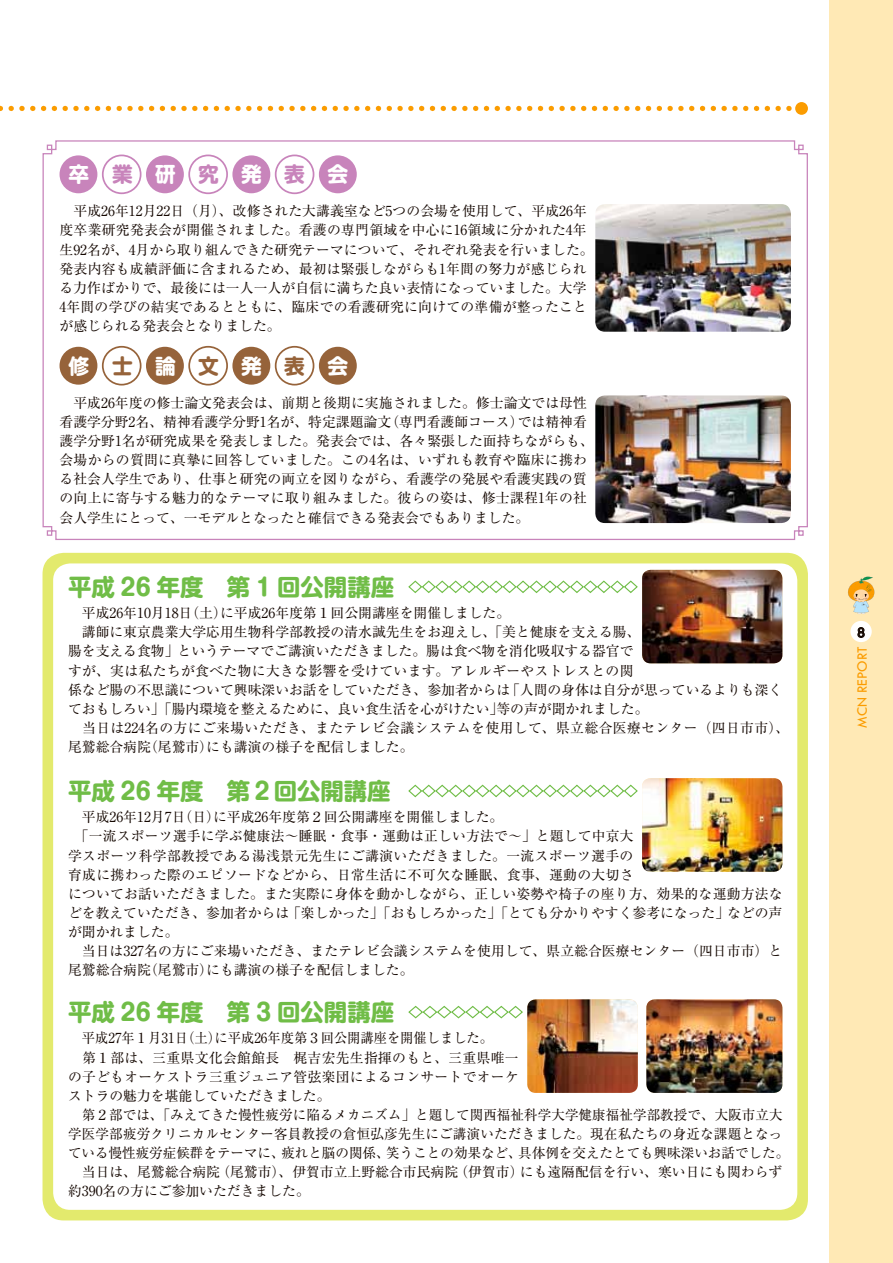
<style>
.page{position:relative;width:893px;height:1263px;background:#fff}
.page>*{position:absolute;margin:0;border:0;box-sizing:border-box;transform-origin:0 0}
.t1{font:700 23.4px "Shin M Go Pro";color:#70bd47}
.t2{font:700 20.7px "Shin M Go Pro";color:#fff}
.t3{font:14.85px "Tw Cen";color:#fb9c00}
.t4{font:14.85px "Tw Cen";color:#140700}
.t5{font:13.8px/19.2px "Ryumin Pro";letter-spacing:.005em;color:#140700}
.t6{font:13.8px/19.2px "Ryumin Pro";letter-spacing:.005em;color:#140700;scale:.96 1}
.s1{color:#c884bb}
.s2{color:#96633a}
</style>
<div class="page">
<div style="left:829px;top:0;width:64px;height:1263px;background:#ffe9b5"></div>
<div style="left:850px;top:621px;width:22px;height:21px;background:#fff;border-radius:50%"></div>
<svg style="left:857px;top:627px;width:8px;height:11px"></svg>
<svg style="left:848px;top:577px;width:27px;height:37px"></svg>
<div style="left:43px;top:553px;width:765px;height:667px;background:#e3ea6d;border-radius:21px"></div>
<div style="left:53px;top:563px;width:744px;height:647px;background:#fff;border-radius:17px"></div>
<svg style="left:0;top:106px;width:792px;height:5px"></svg>
<div style="left:795px;top:102px;width:13px;height:13px;background:#fb9c00;border-radius:50%"></div>
<svg style="left:42px;top:140px;width:766px;height:400px"></svg>
<img style="left:595px;top:204px;width:196px;height:128px">
<img style="left:595px;top:395px;width:196px;height:128px">
<div style="left:60px;top:155px;width:37px;height:38px;background:#c884bb;border-radius:50%"></div>
<div style="left:146px;top:155px;width:38px;height:38px;background:#c884bb;border-radius:50%"></div>
<div style="left:232px;top:155px;width:38px;height:38px;background:#c884bb;border-radius:50%"></div>
<div style="left:103px;top:155px;width:38px;height:38px;background:#fff;border-radius:50%"></div>
<div style="left:102px;top:155px;width:39px;height:39px;border:2px solid #c884bb;border-radius:50%"></div>
<div style="left:189px;top:155px;width:38px;height:38px;background:#fff;border-radius:50%"></div>
<div style="left:188px;top:155px;width:40px;height:39px;border:2px solid #c884bb;border-radius:50%"></div>
<div style="left:276px;top:155px;width:38px;height:38px;background:#fff;border-radius:50%"></div>
<div style="left:275px;top:155px;width:39px;height:39px;border:2px solid #c884bb;border-radius:50%"></div>
<div style="left:319px;top:155px;width:38px;height:38px;background:#c884bb;border-radius:50%"></div>
<div style="left:60px;top:347px;width:37px;height:38px;background:#96633a;border-radius:50%"></div>
<div style="left:146px;top:347px;width:38px;height:38px;background:#96633a;border-radius:50%"></div>
<div style="left:232px;top:347px;width:38px;height:38px;background:#96633a;border-radius:50%"></div>
<div style="left:103px;top:347px;width:38px;height:38px;background:#fff;border-radius:50%"></div>
<div style="left:102px;top:346px;width:39px;height:39px;border:2px solid #96633a;border-radius:50%"></div>
<div style="left:189px;top:347px;width:38px;height:38px;background:#fff;border-radius:50%"></div>
<div style="left:188px;top:346px;width:40px;height:39px;border:2px solid #96633a;border-radius:50%"></div>
<div style="left:276px;top:347px;width:38px;height:38px;background:#fff;border-radius:50%"></div>
<div style="left:275px;top:346px;width:39px;height:39px;border:2px solid #96633a;border-radius:50%"></div>
<div style="left:319px;top:347px;width:38px;height:38px;background:#96633a;border-radius:50%"></div>
<svg style="left:408px;top:580px;width:230px;height:14px"></svg>
<img style="left:642px;top:570px;width:140px;height:93px">
<svg style="left:408px;top:784px;width:230px;height:14px"></svg>
<img style="left:642px;top:778px;width:140px;height:94px">
<svg style="left:408px;top:1005px;width:115px;height:14px"></svg>
<img style="left:646px;top:999px;width:136px;height:94px">
<img style="left:527px;top:999px;width:111px;height:94px">
<h2 class="t2" style="left:68px;top:157px;width:281px">卒 <span class="s1">業</span> 研 <span class="s1">究</span> 発 <span class="s1">表</span> 会</h2>
<p class="t5" style="left:60px;top:201px;width:536px">　平成26年12月22日（月）、改修された大講義室など5つの会場を使用して、平成26年度卒業研究発表会が開催されました。看護の専門領域を中心に16領域に分かれた4年生92名が、4月から取り組んできた研究テーマについて、それぞれ発表を行いました。発表内容も成績評価に含まれるため、最初は緊張しながらも1年間の努力が感じられる力作ばかりで、最後には一人一人が自信に満ちた良い表情になっていました。大学4年間の学びの結実であるとともに、臨床での看護研究に向けての準備が整ったことが感じられる発表会となりました。</p>
<h2 class="t2" style="left:68px;top:349px;width:281px">修 <span class="s2">士</span> 論 <span class="s2">文</span> 発 <span class="s2">表</span> 会</h2>
<p class="t5" style="left:60px;top:392px;width:536px">　平成26年度の修士論文発表会は、前期と後期に実施されました。修士論文では母性看護学分野2名、精神看護学分野1名が、特定課題論文（専門看護師コース）では精神看護学分野1名が研究成果を発表しました。発表会では、各々緊張した面持ちながらも、会場からの質問に真摯に回答していました。この4名は、いずれも教育や臨床に携わる社会人学生であり、仕事と研究の両立を図りながら、看護学の発展や看護実践の質の向上に寄与する魅力的なテーマに取り組みました。彼らの姿は、修士課程1年の社会人学生にとって、一モデルとなったと確信できる発表会でもありました。</p>
<h1 class="t1" style="left:68px;top:568px;width:328px">平成 26 年度　第 1 回公開講座</h1>
<p class="t5" style="left:68px;top:602px;width:723px">　平成26年10月18日（土）に平成26年度第１回公開講座を開催しました。<br>　講師に東京農業大学応用生物科学部教授の清水誠先生をお迎えし、「美と健康を支える腸、<br>腸を支える食物」というテーマでご講演いただきました。腸は食べ物を消化吸収する器官で<br>すが、実は私たちが食べた物に大きな影響を受けています。アレルギーやストレスとの関<br>係など腸の不思議について興味深いお話をしていただき、参加者からは「人間の身体は自分が思っているよりも深くておもしろい」「腸内環境を整えるために、良い食生活を心がけたい」等の声が聞かれました。<br>　当日は224名の方にご来場いただき、またテレビ会議システムを使用して、県立総合医療センター（四日市市）、尾鷲総合病院（尾鷲市）にも講演の様子を配信しました。</p>
<h1 class="t1" style="left:68px;top:772px;width:324px">平成 26 年度　第２回公開講座</h1>
<p class="t5" style="left:68px;top:806px;width:716px">　平成26年12月7日（日）に平成26年度第２回公開講座を開催しました。<br>　「一流スポーツ選手に学ぶ健康法～睡眠・食事・運動は正しい方法で～」と題して中京大<br>学スポーツ科学部教授である湯浅景元先生にご講演いただきました。一流スポーツ選手の<br>育成に携わった際のエピソードなどから、日常生活に不可欠な睡眠、食事、運動の大切さ<br>についてお話いただきました。また実際に身体を動かしながら、正しい姿勢や椅子の座り方、効果的な運動方法などを教えていただき、参加者からは「楽しかった」「おもしろかった」「とても分かりやすく参考になった」などの声が聞かれました。<br>　当日は327名の方にご来場いただき、またテレビ会議システムを使用して、県立総合医療センター（四日市市）と尾鷲総合病院（尾鷲市）にも講演の様子を配信しました。</p>
<h1 class="t1" style="left:68px;top:993px;width:328px">平成 26 年度　第 3 回公開講座</h1>
<p class="t6" style="left:68px;top:1028px;width:471px;text-indent:14px">平成27年１月31日（土）に平成26年度第３回公開講座を開催しました。<br>　第１部は、三重県文化会館館長　梶吉宏先生指揮のもと、三重県唯一の子どもオーケストラ三重ジュニア管弦楽団によるコンサートでオーケストラの魅力を堪能していただきました。</p>
<p class="t5" style="left:68px;top:1104px;width:723px;text-indent:14px">第２部では、「みえてきた慢性疲労に陥るメカニズム」と題して関西福祉科学大学健康福祉学部教授で、大阪市立大学医学部疲労クリニカルセンター客員教授の倉恒弘彦先生にご講演いただきました。現在私たちの身近な課題となっている慢性疲労症候群をテーマに、疲れと脳の関係、笑うことの効果など、具体例を交えたとても興味深いお話でした。　当日は、尾鷲総合病院（尾鷲市）、伊賀市立上野総合市民病院（伊賀市）にも遠隔配信を行い、寒い日にも関わらず約390名の方にご参加いただきました。</p>
<p class="t4" style="left:857px;top:623px;width:10px">8</p>
<p class="t3" style="left:853px;top:728px;width:83px;rotate:-90deg">MCN REPORT</p>
</div>
